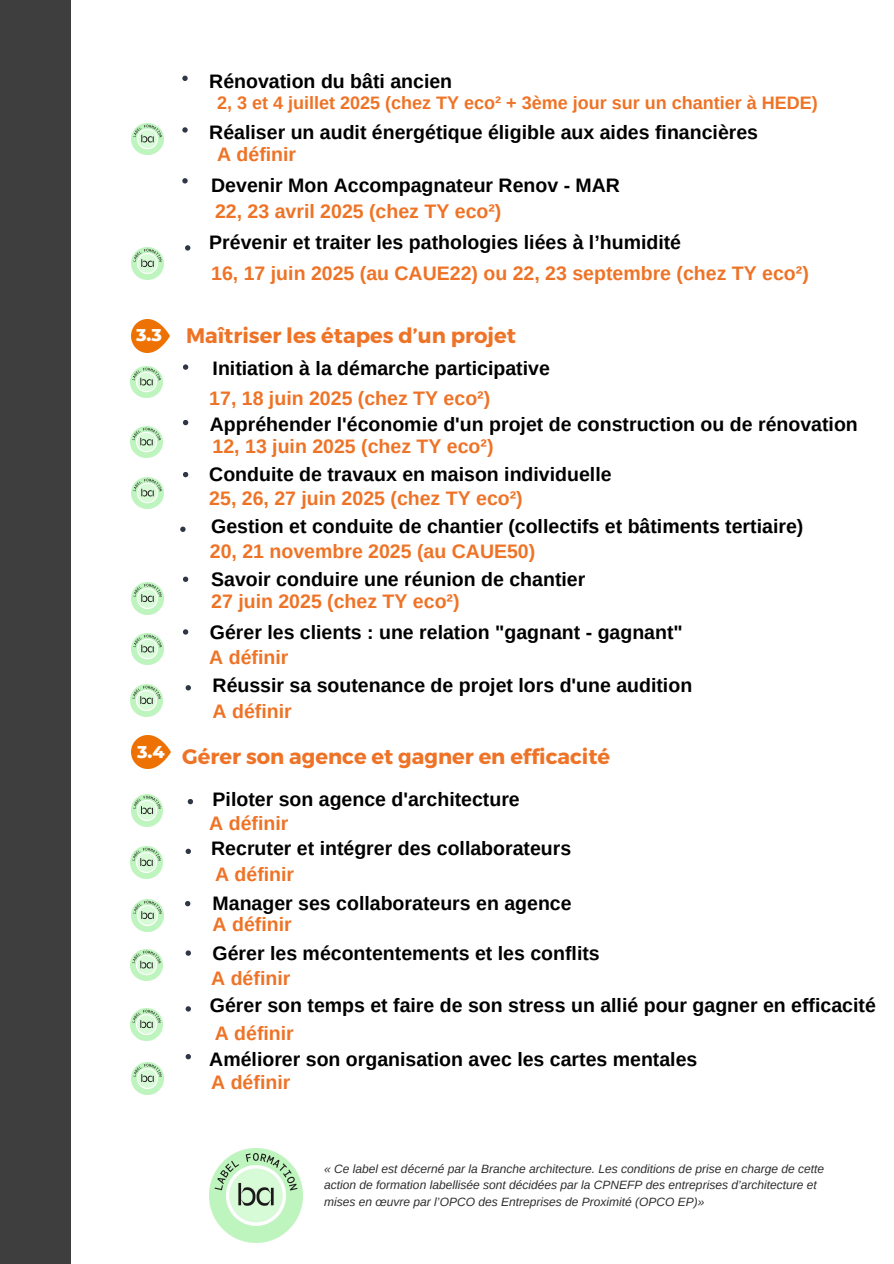
<style>
.page{position:relative;width:894px;height:1264px;background:#fff}
.page>*{position:absolute;margin:0;border:0;box-sizing:border-box;transform-origin:0 0}
.t1{font:700 21px "Montserrat";color:#ee7326}
.t2{font:700 19.5px "Arimo";color:#000}
.t3{font:700 19.5px "Arimo";color:#ee7326}
.t4{font:700 18px "Arimo";color:#ee7326}
.t5{font:800 17.4px "Montserrat";color:#fff}
.t6{font:italic 12px/16.5px "Arimo";color:#2f2e2d}
</style>
<div class="page">
<div style="left:0;top:0;width:70px;height:1263px;background:#3e3e3f"></div>
<img style="left:131px;top:319px;width:39px;height:33px">
<svg style="left:183px;top:364px;width:5px;height:6px"></svg>
<svg style="left:183px;top:420px;width:5px;height:5px"></svg>
<svg style="left:183px;top:472px;width:5px;height:5px"></svg>
<svg style="left:180px;top:526px;width:5px;height:6px"></svg>
<svg style="left:183px;top:629px;width:5px;height:5px"></svg>
<svg style="left:183px;top:576px;width:5px;height:6px"></svg>
<svg style="left:185px;top:685px;width:6px;height:5px"></svg>
<img style="left:132px;top:735px;width:38px;height:33px">
<svg style="left:188px;top:799px;width:5px;height:5px"></svg>
<svg style="left:185px;top:848px;width:6px;height:6px"></svg>
<svg style="left:185px;top:901px;width:5px;height:5px"></svg>
<svg style="left:185px;top:950px;width:6px;height:5px"></svg>
<svg style="left:185px;top:1006px;width:6px;height:5px"></svg>
<svg style="left:185px;top:1054px;width:6px;height:5px"></svg>
<svg style="left:182px;top:76px;width:6px;height:5px"></svg>
<svg style="left:182px;top:127px;width:6px;height:6px"></svg>
<svg style="left:182px;top:178px;width:6px;height:5px"></svg>
<svg style="left:185px;top:245px;width:5px;height:5px"></svg>
<img style="left:132px;top:123px;width:31px;height:32px">
<img style="left:131px;top:795px;width:32px;height:31px">
<img style="left:132px;top:899px;width:31px;height:32px">
<img style="left:131px;top:847px;width:31px;height:31px">
<img style="left:131px;top:684px;width:31px;height:32px">
<img style="left:131px;top:949px;width:31px;height:31px">
<img style="left:132px;top:477px;width:31px;height:32px">
<img style="left:131px;top:1008px;width:31px;height:32px">
<img style="left:132px;top:1062px;width:31px;height:32px">
<img style="left:131px;top:366px;width:31px;height:32px">
<img style="left:132px;top:582px;width:31px;height:32px">
<img style="left:132px;top:633px;width:31px;height:31px">
<img style="left:131px;top:426px;width:31px;height:31px">
<img style="left:132px;top:248px;width:31px;height:31px">
<img style="left:209px;top:1148px;width:94px;height:94px">
<h1 class="t2" style="left:209px;top:71px;width:244px">Rénovation du bâti ancien</h1>
<p class="t4" style="left:217px;top:93px;width:602px">2, 3 et 4 juillet 2025 (chez TY eco² + 3ème jour sur un chantier à HEDE)</p>
<p class="t2" style="left:209px;top:121px;width:550px">Réaliser un audit énergétique éligible aux aides financières</p>
<h1 class="t3" style="left:217px;top:143px;width:81px">A définir</h1>
<p class="t2" style="left:211px;top:174px;width:410px">Devenir Mon Accompagnateur Renov - MAR</p>
<h2 class="t3" style="left:215px;top:200px;width:288px">22, 23 avril 2025 (chez TY eco²)</h2>
<p class="t2" style="left:209px;top:231px;width:473px">Prévenir et traiter les pathologies liées à l’humidité</p>
<p class="t3" style="left:211px;top:262px;width:599px">16, 17 juin 2025 (au CAUE22) ou 22, 23 septembre (chez TY eco²)</p>
<p class="t5" style="left:136px;top:324px;width:27px">3.3</p>
<p class="t1" style="left:186px;top:322px;width:331px">Maîtriser les étapes d’un projet</p>
<p class="t2" style="left:212px;top:357px;width:339px">Initiation à la démarche participative</p>
<h2 class="t3" style="left:209px;top:387px;width:282px">17, 18 juin 2025 (chez TY eco²)</h2>
<p class="t2" style="left:210px;top:414px;width:649px">Appréhender l'économie d'un projet de construction ou de rénovation</p>
<h1 class="t3" style="left:212px;top:435px;width:282px">12, 13 juin 2025 (chez TY eco²)</h1>
<p class="t2" style="left:209px;top:463px;width:404px">Conduite de travaux en maison individuelle</p>
<h1 class="t2" style="left:211px;top:515px;width:593px">Gestion et conduite de chantier (collectifs et bâtiments tertiaire)</h1>
<p class="t3" style="left:210px;top:540px;width:327px">20, 21 novembre 2025 (au CAUE50)</p>
<p class="t3" style="left:209px;top:487px;width:315px">25, 26, 27 juin 2025 (chez TY eco²)</p>
<h2 class="t2" style="left:211px;top:568px;width:375px">Savoir conduire une réunion de chantier</h2>
<p class="t3" style="left:211px;top:590px;width:250px">27 juin 2025 (chez TY eco²)</p>
<h1 class="t2" style="left:210px;top:621px;width:474px">Gérer les clients : une relation "gagnant - gagnant"</h1>
<p class="t3" style="left:209px;top:646px;width:81px">A définir</p>
<p class="t2" style="left:212px;top:674px;width:481px">Réussir sa soutenance de projet lors d'une audition</p>
<p class="t3" style="left:212px;top:700px;width:81px">A définir</p>
<p class="t5" style="left:137px;top:740px;width:29px">3.4</p>
<h1 class="t1" style="left:182px;top:742px;width:429px">Gérer son agence et gagner en efficacité</h1>
<p class="t2" style="left:212px;top:788px;width:309px">Piloter son agence d'architecture</p>
<h1 class="t3" style="left:209px;top:812px;width:81px">A définir</h1>
<p class="t2" style="left:211px;top:837px;width:361px">Recruter et intégrer des collaborateurs</p>
<p class="t3" style="left:215px;top:863px;width:81px">A définir</p>
<h1 class="t2" style="left:212px;top:892px;width:360px">Manager ses collaborateurs en agence</h1>
<p class="t3" style="left:212px;top:913px;width:81px">A définir</p>
<h1 class="t2" style="left:212px;top:942px;width:388px">Gérer les mécontentements et les conflits</h1>
<p class="t3" style="left:211px;top:967px;width:81px">A définir</p>
<p class="t2" style="left:210px;top:994px;width:667px">Gérer son temps et faire de son stress un allié pour gagner en efficacité</p>
<h1 class="t3" style="left:215px;top:1021px;width:81px">A définir</h1>
<p class="t2" style="left:209px;top:1048px;width:489px">Améliorer son organisation avec les cartes mentales</p>
<p class="t3" style="left:211px;top:1071px;width:81px">A définir</p>
<p class="t6" style="left:324px;top:1160px;width:501px">« Ce label est décerné par la Branche architecture. Les conditions de prise en charge de cette action de formation labellisée sont décidées par la CPNEFP des entreprises d’architecture et mises en œuvre par l’OPCO des Entreprises de Proximité (OPCO EP)»</p>
</div>
